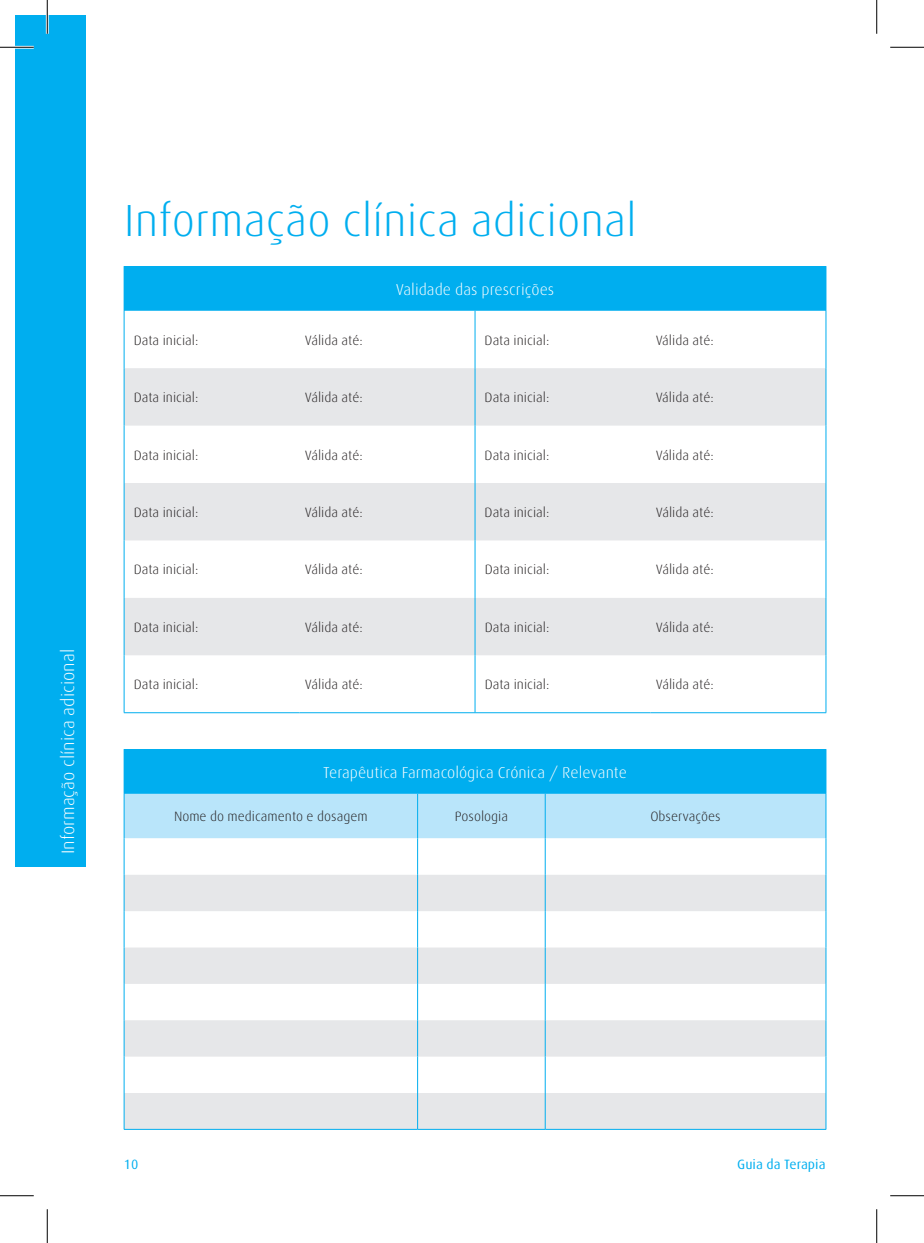
<style>
.page{position:relative;width:924px;height:1243px;background:#fff}
.page>*{position:absolute;margin:0;border:0;box-sizing:border-box;transform-origin:0 0}
.t1{font:300 45px "Linde Dax OT";color:#00aeef}
.t2{font:300 18px "Linde Dax OT";color:#fff}
.t3{font:300 15.75px "Linde Dax OT";color:#fff}
.t4{font:300 13.5px "Linde Dax OT";color:#231f20}
.t5{font:13.5px "Linde Dax OT";color:#00aeef}
</style>
<div class="page">
<div style="left:15px;top:15px;width:71px;height:852px;background:#00aeef"></div>
<div style="left:124px;top:266px;width:702px;height:45px;background:#00aeef"></div>
<svg style="left:125px;top:368px;width:700px;height:287px;fill:#e6e7e9"></svg>
<hr style="left:124px;top:311px;width:1px;height:57px;background:#00aeef">
<hr style="left:474px;top:311px;width:1px;height:57px;background:#00aeef">
<hr style="left:825px;top:311px;width:1px;height:57px;background:#00aeef">
<hr style="left:124px;top:425px;width:1px;height:58px;background:#00aeef">
<hr style="left:474px;top:425px;width:1px;height:58px;background:#00aeef">
<hr style="left:825px;top:425px;width:1px;height:58px;background:#00aeef">
<hr style="left:124px;top:540px;width:1px;height:58px;background:#00aeef">
<hr style="left:474px;top:540px;width:1px;height:58px;background:#00aeef">
<hr style="left:825px;top:540px;width:1px;height:58px;background:#00aeef">
<hr style="left:124px;top:368px;width:1px;height:57px;background:#00aeef">
<hr style="left:474px;top:368px;width:1px;height:57px;background:#00aeef">
<hr style="left:825px;top:368px;width:1px;height:57px;background:#00aeef">
<hr style="left:124px;top:483px;width:1px;height:57px;background:#00aeef">
<hr style="left:124px;top:598px;width:1px;height:57px;background:#00aeef">
<hr style="left:124px;top:655px;width:1px;height:57px;background:#00aeef">
<hr style="left:474px;top:483px;width:1px;height:57px;background:#00aeef">
<hr style="left:474px;top:598px;width:1px;height:57px;background:#00aeef">
<hr style="left:474px;top:655px;width:1px;height:57px;background:#00aeef">
<hr style="left:825px;top:483px;width:1px;height:57px;background:#00aeef">
<hr style="left:825px;top:598px;width:1px;height:57px;background:#00aeef">
<hr style="left:825px;top:655px;width:1px;height:57px;background:#00aeef">
<hr style="left:124px;top:712px;width:175px;height:1px;background:#00aeef">
<hr style="left:299px;top:712px;width:176px;height:1px;background:#00aeef">
<hr style="left:475px;top:712px;width:175px;height:1px;background:#00aeef">
<hr style="left:650px;top:712px;width:176px;height:1px;background:#00aeef">
<div style="left:124px;top:749px;width:702px;height:44px;background:#00aeef"></div>
<div style="left:125px;top:793px;width:700px;height:45px;background:#b9e5fa"></div>
<svg style="left:125px;top:838px;width:700px;height:36px"></svg>
<svg style="left:125px;top:874px;width:700px;height:255px;fill:#e6e7e9"></svg>
<hr style="left:124px;top:793px;width:1px;height:45px;background:#00aeef">
<hr style="left:417px;top:793px;width:1px;height:45px;background:#00aeef">
<hr style="left:545px;top:793px;width:1px;height:45px;background:#00aeef">
<hr style="left:825px;top:793px;width:1px;height:45px;background:#00aeef">
<hr style="left:124px;top:838px;width:1px;height:36px;background:#00aeef">
<hr style="left:417px;top:838px;width:1px;height:36px;background:#00aeef">
<hr style="left:545px;top:838px;width:1px;height:36px;background:#00aeef">
<hr style="left:825px;top:838px;width:1px;height:36px;background:#00aeef">
<hr style="left:124px;top:911px;width:1px;height:36px;background:#00aeef">
<hr style="left:417px;top:911px;width:1px;height:36px;background:#00aeef">
<hr style="left:545px;top:911px;width:1px;height:36px;background:#00aeef">
<hr style="left:825px;top:911px;width:1px;height:36px;background:#00aeef">
<hr style="left:124px;top:984px;width:1px;height:36px;background:#00aeef">
<hr style="left:417px;top:984px;width:1px;height:36px;background:#00aeef">
<hr style="left:545px;top:984px;width:1px;height:36px;background:#00aeef">
<hr style="left:825px;top:984px;width:1px;height:36px;background:#00aeef">
<hr style="left:124px;top:874px;width:1px;height:37px;background:#00aeef">
<hr style="left:417px;top:874px;width:1px;height:37px;background:#00aeef">
<hr style="left:545px;top:874px;width:1px;height:37px;background:#00aeef">
<hr style="left:825px;top:874px;width:1px;height:37px;background:#00aeef">
<hr style="left:124px;top:947px;width:1px;height:37px;background:#00aeef">
<hr style="left:124px;top:1020px;width:1px;height:36px;background:#00aeef">
<hr style="left:124px;top:1056px;width:1px;height:37px;background:#00aeef">
<hr style="left:124px;top:1093px;width:1px;height:36px;background:#00aeef">
<hr style="left:417px;top:947px;width:1px;height:37px;background:#00aeef">
<hr style="left:417px;top:1020px;width:1px;height:36px;background:#00aeef">
<hr style="left:417px;top:1056px;width:1px;height:37px;background:#00aeef">
<hr style="left:417px;top:1093px;width:1px;height:36px;background:#00aeef">
<hr style="left:545px;top:947px;width:1px;height:37px;background:#00aeef">
<hr style="left:545px;top:1020px;width:1px;height:36px;background:#00aeef">
<hr style="left:545px;top:1056px;width:1px;height:37px;background:#00aeef">
<hr style="left:545px;top:1093px;width:1px;height:36px;background:#00aeef">
<hr style="left:825px;top:947px;width:1px;height:37px;background:#00aeef">
<hr style="left:825px;top:1020px;width:1px;height:36px;background:#00aeef">
<hr style="left:825px;top:1056px;width:1px;height:37px;background:#00aeef">
<hr style="left:825px;top:1093px;width:1px;height:36px;background:#00aeef">
<hr style="left:124px;top:1129px;width:293px;height:1px;background:#00aeef">
<hr style="left:417px;top:1129px;width:128px;height:1px;background:#00aeef">
<hr style="left:545px;top:1129px;width:281px;height:1px;background:#00aeef">
<hr style="left:0;top:46px;width:34px;height:3px;background:#fff">
<hr style="left:46px;top:0;width:3px;height:34px;background:#fff">
<hr style="left:0;top:47px;width:34px;height:1px;background:#000">
<hr style="left:890px;top:47px;width:34px;height:1px;background:#000">
<hr style="left:0;top:1195px;width:34px;height:1px;background:#000">
<hr style="left:890px;top:1195px;width:34px;height:1px;background:#000">
<hr style="left:47px;top:0;width:1px;height:34px;background:#000">
<hr style="left:47px;top:1209px;width:1px;height:34px;background:#000">
<hr style="left:876px;top:0;width:1px;height:34px;background:#000">
<hr style="left:876px;top:1209px;width:1px;height:34px;background:#000">
<h2 class="t2" style="left:56px;top:854px;width:207px;rotate:-90deg">Informação clínica adicional</h2>
<h1 class="t1" style="left:124px;top:191px;width:515px">Informação clínica adicional</h1>
<p class="t3" style="left:396px;top:279px;width:160px">Validade das prescrições</p>
<p class="t4" style="left:134px;top:331px;width:66px">Data inicial:</p>
<p class="t4" style="left:305px;top:331px;width:60px">Válida até:</p>
<p class="t4" style="left:484px;top:331px;width:66px">Data inicial:</p>
<p class="t4" style="left:655px;top:331px;width:60px">Válida até:</p>
<p class="t4" style="left:134px;top:389px;width:66px">Data inicial:</p>
<p class="t4" style="left:305px;top:389px;width:60px">Válida até:</p>
<p class="t4" style="left:484px;top:389px;width:66px">Data inicial:</p>
<p class="t4" style="left:655px;top:389px;width:60px">Válida até:</p>
<p class="t4" style="left:134px;top:446px;width:66px">Data inicial:</p>
<p class="t4" style="left:305px;top:446px;width:60px">Válida até:</p>
<p class="t4" style="left:484px;top:446px;width:66px">Data inicial:</p>
<p class="t4" style="left:655px;top:446px;width:60px">Válida até:</p>
<p class="t4" style="left:134px;top:503px;width:66px">Data inicial:</p>
<p class="t4" style="left:305px;top:503px;width:60px">Válida até:</p>
<p class="t4" style="left:484px;top:503px;width:66px">Data inicial:</p>
<p class="t4" style="left:655px;top:503px;width:60px">Válida até:</p>
<p class="t4" style="left:134px;top:561px;width:66px">Data inicial:</p>
<p class="t4" style="left:305px;top:561px;width:60px">Válida até:</p>
<p class="t4" style="left:484px;top:561px;width:66px">Data inicial:</p>
<p class="t4" style="left:655px;top:561px;width:60px">Válida até:</p>
<p class="t4" style="left:134px;top:618px;width:66px">Data inicial:</p>
<p class="t4" style="left:305px;top:618px;width:60px">Válida até:</p>
<p class="t4" style="left:484px;top:618px;width:66px">Data inicial:</p>
<p class="t4" style="left:656px;top:618px;width:60px">Válida até:</p>
<p class="t4" style="left:134px;top:676px;width:66px">Data inicial:</p>
<p class="t4" style="left:305px;top:676px;width:60px">Válida até:</p>
<p class="t4" style="left:485px;top:676px;width:66px">Data inicial:</p>
<p class="t4" style="left:656px;top:676px;width:60px">Válida até:</p>
<p class="t3" style="left:323px;top:762px;width:305px">Terapêutica Farmacológica Crónica / Relevante</p>
<p class="t4" style="left:174px;top:808px;width:195px">Nome do medicamento e dosagem</p>
<p class="t4" style="left:455px;top:808px;width:55px">Posologia</p>
<p class="t4" style="left:650px;top:808px;width:72px">Observações</p>
<p class="t5" style="left:124px;top:1155px;width:16px">10</p>
<p class="t5" style="left:737px;top:1155px;width:90px">Guia da Terapia</p>
</div>
